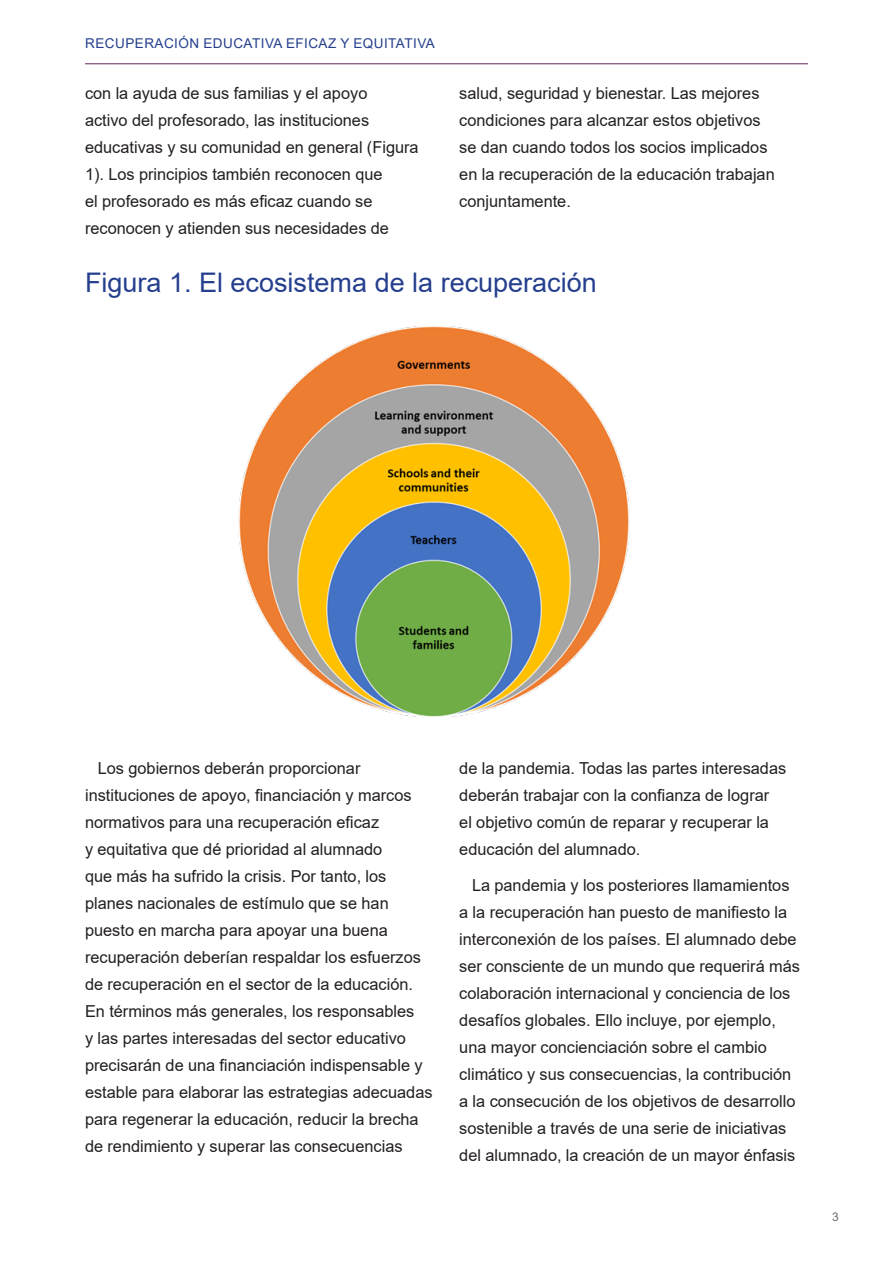
<style>
.page{position:relative;width:893px;height:1263px;background:#fff}
.page>*{position:absolute;margin:0;border:0;box-sizing:border-box;transform-origin:0 0}
.H2_new{font:27px "Arial";color:#253f8e}
.body{font:16.5px/27px "Arial";color:#231f20}
.roulette{font:13.5px "Arial";letter-spacing:.035em;color:#253f8e}
.t1{font:12px "Arial";color:#6c6d70}
</style>
<div class="page">
<hr style="left:85px;top:63px;width:723px;height:1px;background:#5f2860">
<img style="left:238px;top:327px;width:392px;height:389px">
<p class="roulette" style="left:85px;top:34px;width:351px">RECUPERACIÓN EDUCATIVA EFICAZ Y EQUITATIVA</p>
<p class="body" style="left:85px;top:80px;width:335px">con la ayuda de sus familias y el apoyo<br>activo del profesorado, las instituciones educativas y su comunidad en general (Figura 1). Los principios también reconocen que<br>el profesorado es más eficaz cuando se reconocen y atienden sus necesidades de</p>
<p class="body" style="left:459px;top:80px;width:317px">salud, seguridad y bienestar. Las mejores condiciones para alcanzar estos objetivos se dan cuando todos los socios implicados en la recuperación de la educación trabajan conjuntamente.</p>
<p class="H2_new" style="left:85px;top:264px;width:513px">Figura 1. El ecosistema de la recuperación</p>
<p class="body" style="left:85px;top:755px;width:349px;text-indent:13px">Los gobiernos deberán proporcionar instituciones de apoyo, financiación y marcos normativos para una recuperación eficaz<br>y equitativa que dé prioridad al alumnado<br>que más ha sufrido la crisis. Por tanto, los planes nacionales de estímulo que se han puesto en marcha para apoyar una buena recuperación deberían respaldar los esfuerzos de recuperación en el sector de la educación.<br>En términos más generales, los responsables<br>y las partes interesadas del sector educativo precisarán de una financiación indispensable y estable para elaborar las estrategias adecuadas para regenerar la educación, reducir la brecha de rendimiento y superar las consecuencias</p>
<p class="body" style="left:459px;top:755px;width:329px">de la pandemia. Todas las partes interesadas deberán trabajar con la confianza de lograr<br>el objetivo común de reparar y recuperar la educación del alumnado.</p>
<p class="body" style="left:459px;top:872px;width:342px;text-indent:13px">La pandemia y los posteriores llamamientos a la recuperación han puesto de manifiesto la interconexión de los países. El alumnado debe ser consciente de un mundo que requerirá más colaboración internacional y conciencia de los desafíos globales. Ello incluye, por ejemplo, una mayor concienciación sobre el cambio climático y sus consecuencias, la contribución a la consecución de los objetivos de desarrollo sostenible a través de una serie de iniciativas del alumnado, la creación de un mayor énfasis</p>
<p class="t1" style="left:832px;top:1208px;width:8px">3</p>
</div>
